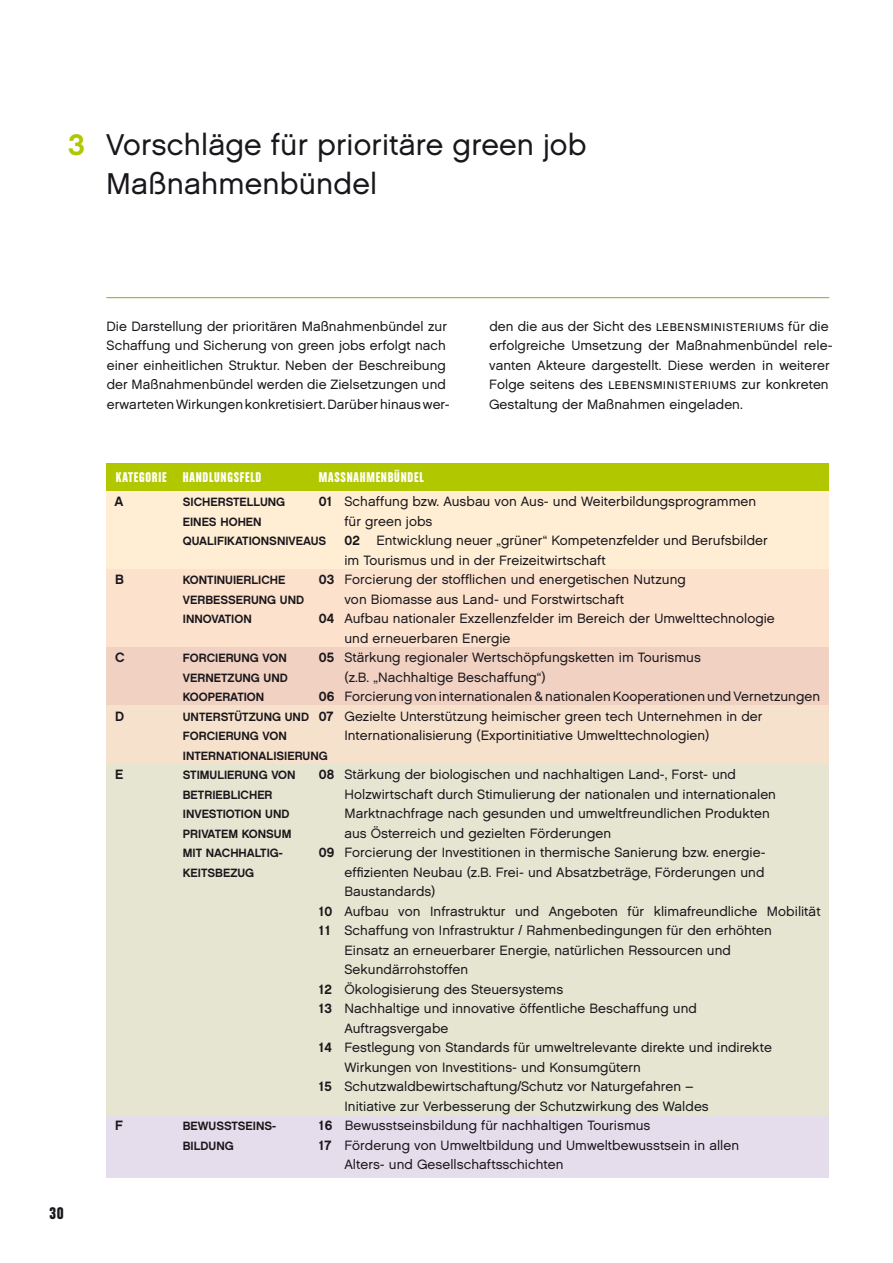
<style>
.page{position:relative;width:893px;height:1263px;background:#fff}
.page>*{position:absolute;margin:0;border:0;box-sizing:border-box;transform-origin:0 0}
.t1{font:30px/39px "Chalet London Nineteen Sixty";letter-spacing:.005em;color:#1a171c}
.t2{font:30px "Chalet New York Nineteen Sixty";color:#b1c800}
.t3{font:18px "Chalet Comprime Hong Kong Sixty";color:#1a171c}
.t4{font:15px "Chalet Comprime Hong Kong Sixty";letter-spacing:.05em;color:#fff}
.t5{font:13.5px/19.5px "Chalet London Nineteen Sixty";letter-spacing:.005em;color:#1a171c}
.t6{font:13.5px "Chalet New York Nineteen Sixty";color:#1a171c}
.t7{font:12px "Chalet New York Nineteen Sixty";color:#1a171c}
.s1{font-family:"Chalet Book PSSC"}
.s2{font-family:"Chalet New York Nineteen Sixty"}
</style>
<div class="page">
<div style="left:106px;top:491px;width:723px;height:78px;background:#ffeed4"></div>
<div style="left:106px;top:463px;width:723px;height:28px;background:#b1c800"></div>
<div style="left:106px;top:569px;width:723px;height:78px;background:#fce1cd"></div>
<div style="left:106px;top:647px;width:723px;height:59px;background:#f0d1c2"></div>
<div style="left:106px;top:706px;width:723px;height:58px;background:#f6e1cc"></div>
<div style="left:106px;top:764px;width:723px;height:351px;background:#e5e5d1"></div>
<div style="left:106px;top:1115px;width:723px;height:63px;background:#e5ddeb"></div>
<hr style="left:106px;top:297px;width:723px;height:1px;background:#7ab51d">
<h1 class="t2" style="left:68px;top:127px;width:18px">3</h1>
<h1 class="t1" style="left:106px;top:125px;width:482px">Vorschläge für prioritäre green job<br>Maßnahmenbündel</h1>
<h2 class="t3" style="left:49px;top:1203px;width:16px">30</h2>
<p class="t5" style="left:107px;top:316px;width:345px">Die Darstellung der prioritären Maßnahmenbündel zur Schaffung und Sicherung von green jobs erfolgt nach einer einheitlichen Struktur. Neben der Beschreibung der Maßnahmenbündel werden die Zielsetzungen und erwarteten Wirkungen konkretisiert. Darüber hinaus wer-</p>
<p class="t5" style="left:489px;top:316px;width:345px">den die aus der Sicht des <span class="s1">LEBENSMINISTERIUMS</span> für die erfolgreiche Umsetzung der Maßnahmenbündel rele&shy;vanten Akteure dargestellt. Diese werden in weiterer Folge seitens des <span class="s1">LEBENSMINISTERIUMS</span> zur konkreten Gestaltung der Maßnahmen eingeladen.</p>
<p class="t4" style="left:116px;top:469px;width:147px">KATEGORIE HANDLUNGSFELD</p>
<p class="t4" style="left:319px;top:469px;width:106px">MASSNAHMENBÜNDEL</p>
<p class="t6" style="left:115px;top:493px;width:11px">A</p>
<p class="t7" style="left:183px;top:495px;width:16px">SICHE</p>
<p class="t7" style="left:218px;top:495px;width:17px">RSTELLUNG</p>
<p class="t5" style="left:319px;top:492px;width:439px"><span class="s2">01</span> Schaffung bzw. Ausbau von Aus- und Weiterbildungsprogrammen</p>
<p class="t7" style="left:183px;top:514px;width:8px">EINES</p>
<p class="t7" style="left:220px;top:514px;width:9px">HOHEN</p>
<p class="t5" style="left:344px;top:511px;width:89px">für green jobs</p>
<p class="t7" style="left:183px;top:534px;width:8px">QUALIFIKATIONSNIVEAUS</p>
<p class="t5" style="left:344px;top:531px;width:425px"><span class="s2">02</span> Entwicklung neuer „grüner“ Kompetenzfelder und Berufsbilder im Tourismus und in der Freizeitwirtschaft</p>
<p class="t6" style="left:115px;top:571px;width:10px">B</p>
<p class="t7" style="left:183px;top:573px;width:15px">KONTINUIE</p>
<p class="t7" style="left:244px;top:573px;width:16px">RLICHE</p>
<p class="t5" style="left:319px;top:570px;width:368px"><span class="s2">03</span> Forcierung der stofflichen und energetischen Nutzung</p>
<p class="t7" style="left:183px;top:592px;width:31px">VERBESSE</p>
<p class="t7" style="left:243px;top:592px;width:17px">RUNG</p>
<p class="t7" style="left:280px;top:592px;width:9px">UND</p>
<p class="t5" style="left:344px;top:589px;width:281px">von Biomasse aus Land- und Forstwirtschaft</p>
<p class="t7" style="left:183px;top:612px;width:12px">INNOVATION</p>
<p class="t5" style="left:344px;top:609px;width:432px;text-indent:-26px"><span class="s2">04</span> Aufbau nationaler Exzellenzfelder im Bereich der Umwelttechnologie und erneuerbaren Energie</p>
<p class="t6" style="left:115px;top:649px;width:11px">C</p>
<p class="t7" style="left:183px;top:651px;width:60px">FORCIERUNG</p>
<p class="t7" style="left:263px;top:651px;width:9px">VON</p>
<p class="t5" style="left:319px;top:648px;width:383px"><span class="s2">05</span> Stärkung regionaler Wertschöpfungsketten im Tourismus</p>
<p class="t7" style="left:183px;top:670px;width:32px">VERNETZUNG</p>
<p class="t7" style="left:264px;top:670px;width:9px">UND</p>
<p class="t5" style="left:344px;top:667px;width:203px">(z.B. „Nachhaltige Beschaffung“)</p>
<p class="t7" style="left:183px;top:690px;width:16px">KOOPE</p>
<p class="t7" style="left:222px;top:690px;width:16px">RATION</p>
<p class="t5" style="left:319px;top:687px;width:503px"><span class="s2">06</span> Forcierung von internationalen &amp; nationalen Kooperationen und Vernetzungen</p>
<p class="t6" style="left:115px;top:708px;width:11px">D</p>
<p class="t7" style="left:183px;top:709px;width:16px">UNTE</p>
<p class="t7" style="left:213px;top:709px;width:39px">RSTÜTZUNG</p>
<p class="t7" style="left:285px;top:709px;width:9px">UND</p>
<p class="t5" style="left:319px;top:706px;width:445px"><span class="s2">07</span> Gezielte Unterstützung heimischer green tech Unternehmen in der</p>
<p class="t7" style="left:183px;top:729px;width:60px">FORCIERUNG</p>
<p class="t7" style="left:263px;top:729px;width:9px">VON</p>
<p class="t5" style="left:344px;top:726px;width:366px">Internationalisierung (Exportinitiative Umwelttechnologien)</p>
<p class="t7" style="left:183px;top:748px;width:12px">INTE</p>
<p class="t7" style="left:208px;top:748px;width:16px">RNATIONALISIE</p>
<p class="t7" style="left:295px;top:748px;width:17px">RUNG</p>
<p class="t6" style="left:115px;top:766px;width:10px">E</p>
<p class="t7" style="left:183px;top:768px;width:15px">STIMULIE</p>
<p class="t7" style="left:235px;top:768px;width:17px">RUNG</p>
<p class="t7" style="left:271px;top:768px;width:9px">VON</p>
<p class="t5" style="left:319px;top:765px;width:419px"><span class="s2">08</span> Stärkung der biologischen und nachhaltigen Land-, Forst- und</p>
<p class="t7" style="left:183px;top:787px;width:37px">BETRIEBLICHE</p>
<p class="t7" style="left:265px;top:787px;width:10px">R</p>
<p class="t5" style="left:344px;top:784px;width:433px">Holzwirtschaft durch Stimulierung der nationalen und internationalen</p>
<p class="t7" style="left:183px;top:807px;width:8px">INVESTIOTION</p>
<p class="t7" style="left:265px;top:807px;width:9px">UND</p>
<p class="t5" style="left:344px;top:804px;width:427px">Marktnachfrage nach gesunden und umweltfreundlichen Produkten</p>
<p class="t7" style="left:183px;top:826px;width:23px">PRIVATEM</p>
<p class="t7" style="left:242px;top:826px;width:17px">KONSUM</p>
<p class="t5" style="left:344px;top:823px;width:268px">aus Österreich und gezielten Förderungen</p>
<p class="t7" style="left:183px;top:846px;width:8px">MIT</p>
<p class="t7" style="left:206px;top:846px;width:9px">NACHHALTIG</p>
<p class="t7" style="left:279px;top:846px;width:5px">-</p>
<p class="t5" style="left:319px;top:843px;width:448px"><span class="s2">09</span> Forcierung der Investitionen in thermische Sanierung bzw. energie-</p>
<p class="t7" style="left:183px;top:865px;width:9px">KEITSBEZUG</p>
<p class="t5" style="left:344px;top:862px;width:422px">effizienten Neubau (z.B. Frei- und Absatzbeträge, Förderungen und</p>
<p class="t5" style="left:344px;top:882px;width:93px">Baustandards)</p>
<p class="t5" style="left:319px;top:901px;width:503px"><span class="s2">10</span> Aufbau von Infrastruktur und Angeboten für klimafreundliche Mobilität</p>
<p class="t5" style="left:319px;top:921px;width:455px"><span class="s2">11</span> Schaffung von Infrastruktur / Rahmenbedingungen für den erhöhten</p>
<p class="t5" style="left:344px;top:940px;width:388px">Einsatz an erneuerbarer Energie, natürlichen Ressourcen und</p>
<p class="t5" style="left:344px;top:960px;width:125px">Sekundärrohstoffen</p>
<p class="t5" style="left:319px;top:979px;width:246px"><span class="s2">12</span> Ökologisierung des Steuersystems</p>
<p class="t5" style="left:319px;top:999px;width:380px"><span class="s2">13</span> Nachhaltige und innovative öffentliche Beschaffung und</p>
<p class="t5" style="left:344px;top:1018px;width:106px">Auftragsvergabe</p>
<p class="t5" style="left:319px;top:1038px;width:454px"><span class="s2">14</span> Festlegung von Standards für umweltrelevante direkte und indirekte</p>
<p class="t5" style="left:344px;top:1057px;width:298px">Wirkungen von Investitions- und Konsumgütern</p>
<p class="t5" style="left:319px;top:1077px;width:376px"><span class="s2">15</span> Schutzwaldbewirtschaftung/Schutz vor Naturgefahren –</p>
<p class="t5" style="left:344px;top:1096px;width:366px">Initiative zur Verbesserung der Schutzwirkung des Waldes</p>
<p class="t6" style="left:115px;top:1117px;width:9px">F</p>
<p class="t7" style="left:183px;top:1119px;width:17px">BEWUSSTSEINS</p>
<p class="t7" style="left:272px;top:1119px;width:5px">-</p>
<p class="t6" style="left:319px;top:1117px;width:15px">16</p>
<p class="t7" style="left:183px;top:1138px;width:9px">BILDUNG</p>
<p class="t5" style="left:344px;top:1135px;width:396px;text-indent:-26px"><span class="s2">17</span> Förderung von Umweltbildung und Umweltbewusstsein in allen<br>Alters- und Gesellschaftsschichten</p>
<p class="t5" style="left:345px;top:1116px;width:307px">Bewusstseinsbildung für nachhaltigen Tourismus</p>
</div>
